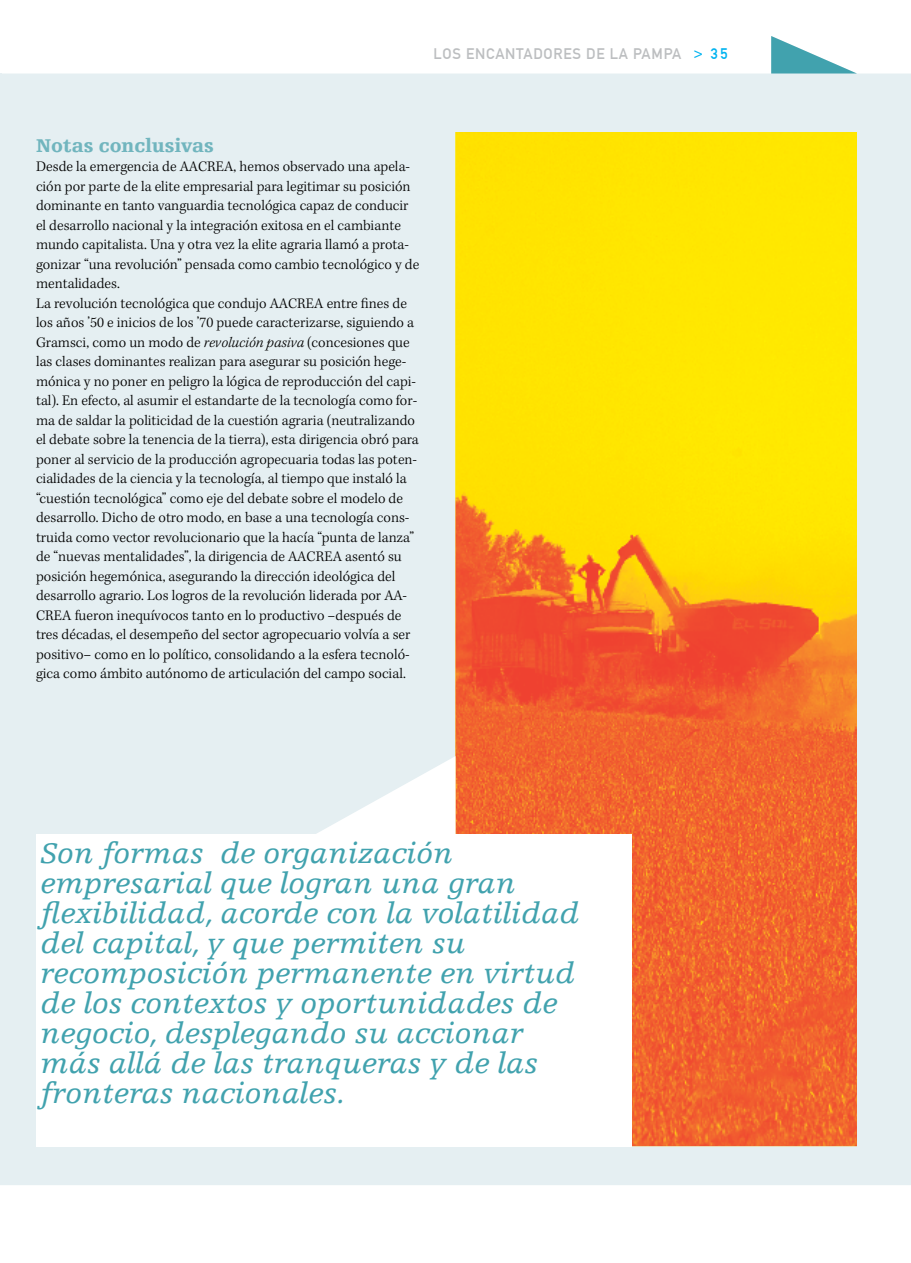
<style>
.page{position:relative;width:911px;height:1263px;background:#fff}
.page>*{position:absolute;margin:0;border:0;box-sizing:border-box;transform-origin:0 0}
.t1{font:italic 30px/30px "Egyptienne F";color:#41a2ae}
.t2{font:900 19.5px "Egyptienne F";color:#71b5be}
.t3{font:300 15px/19.5px "Kepler Std";color:#000}
.t4{font:15px "DIN1451 Mittelschrift";letter-spacing:.05em;color:#bcbec0}
.s1{color:#00b3f0}
.s2{font-style:italic}
</style>
<div class="page">
<div style="left:0;top:73px;width:911px;height:1112px;background:#e5eff2"></div>
<svg style="left:771px;top:36px;width:86px;height:38px"></svg>
<hr style="left:0;top:74px;width:1px;height:1111px;background:#e5eff2">
<img style="left:455px;top:132px;width:402px;height:1014px">
<div style="left:36px;top:834px;width:595px;height:312px;background:#fff"></div>
<svg style="left:316px;top:756px;width:139px;height:78px"></svg>
<p class="t4" style="left:433px;top:45px;width:296px">LOS ENCANTADORES DE LA PAMPA <span class="s1">&gt; 35</span></p>
<h2 class="t2" style="left:36px;top:134px;width:179px">Notas conclusivas</h2>
<p class="t3" style="left:36px;top:157px;width:385px">Desde la emergencia de AACREA, hemos observado una apela&shy;ción por parte de la elite empresarial para legitimar su posición dominante en tanto vanguardia tecnológica capaz de conducir el desarrollo nacional y la integración exitosa en el cambiante mundo capitalista. Una y otra vez la elite agraria llamó a prota&shy;gonizar “una revolución” pensada como cambio tecnológico y de mentalidades.<br>La revolución tecnológica que condujo AACREA entre fines de los años ’50 e inicios de los ’70 puede caracterizarse, siguiendo a Gramsci, como un modo de <span class="s2">revolución pasiva</span> (concesiones que las clases dominantes realizan para asegurar su posición hege&shy;mónica y no poner en peligro la lógica de reproducción del capi&shy;tal). En efecto, al asumir el estandarte de la tecnología como for&shy;ma de saldar la politicidad de la cuestión agraria (neutralizando el debate sobre la tenencia de la tierra), esta dirigencia obró para poner al servicio de la producción agropecuaria todas las poten&shy;cialidades de la ciencia y la tecnología, al tiempo que instaló la “cuestión tecnológica” como eje del debate sobre el modelo de desarrollo. Dicho de otro modo, en base a una tecnología cons&shy;truida como vector revolucionario que la hacía “punta de lanza” de “nuevas mentalidades”, la dirigencia de AACREA asentó su posición hegemónica, asegurando la dirección ideológica del desarrollo agrario. Los logros de la revolución liderada por AA-CREA fueron inequívocos tanto en lo productivo –después de tres décadas, el desempeño del sector agropecuario volvía a ser positivo– como en lo político, consolidando a la esfera tecnoló&shy;gica como ámbito autónomo de articulación del campo social.</p>
<p class="t1" style="left:40px;top:838px;width:541px">Son formas de organización empresarial que logran una gran flexibilidad, acorde con la volatilidad del capital, y que permiten su recomposición permanente en virtud de los contextos y oportunidades de negocio, desplegando su accionar más allá de las tranqueras y de las fronteras nacionales.</p>
</div>
